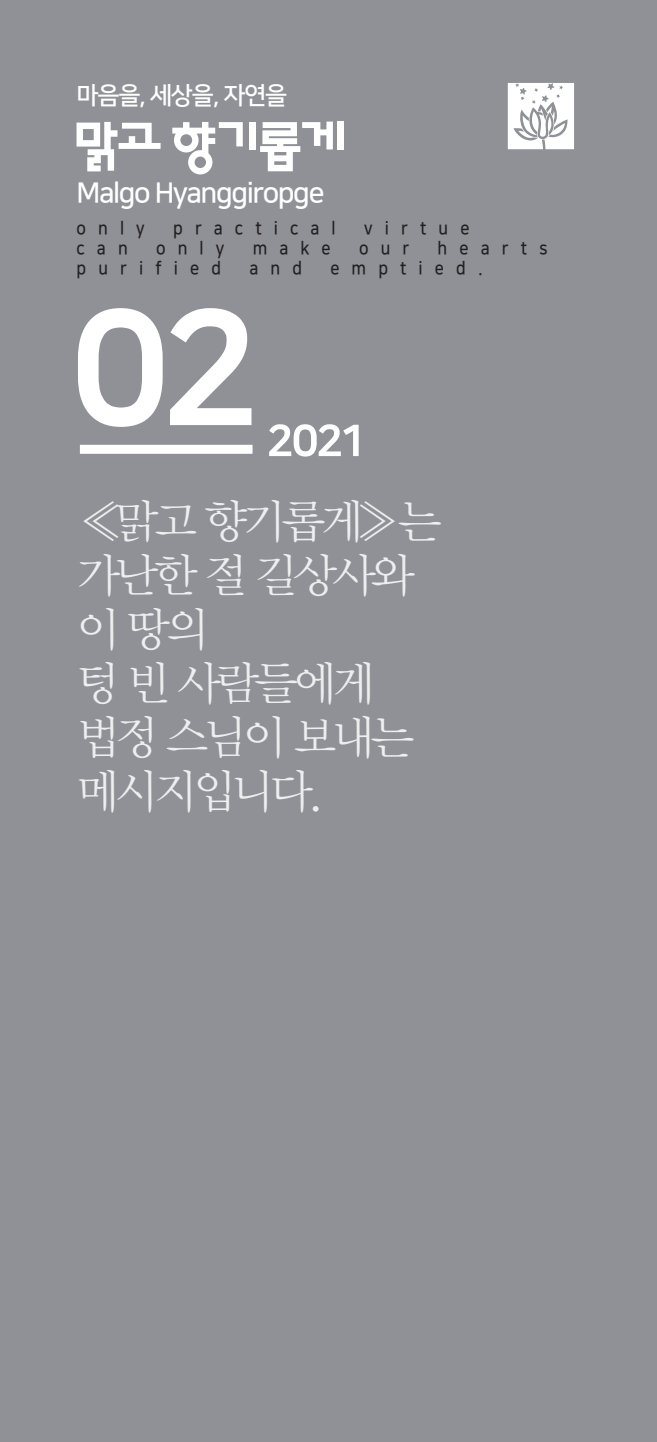
<style>
.page{position:relative;width:657px;height:1442px;background:#fff}
.page>*{position:absolute;margin:0;border:0;box-sizing:border-box;transform-origin:0 0}
._1_제목_별색{font:159.75px "Nanum Square EB";color:#fff}
.t1{font:46.12px/54px "YDVY Mj O32";letter-spacing:-.1em;color:#fff}
._1_제목_별색-2{font:28.12px "Nanum Square B";letter-spacing:-.05em;color:#fff}
._1_제목_별색-3{font:24.3px "Nanum Square B";letter-spacing:-.05em;color:#fff}
._1_제목_별색-4{font:18px "Nanum Square B";letter-spacing:.75em;color:#231f20;scale:.9 1}
</style>
<div class="page">
<div style="left:0;top:0;width:657px;height:1441px;background:#8f9196"></div>
<svg style="left:77px;top:122px;width:84px;height:49px"></svg>
<svg style="left:172px;top:122px;width:71px;height:52px"></svg>
<div style="left:250px;top:122px;width:6px;height:28px;background:#fff"></div>
<svg style="left:260px;top:122px;width:73px;height:49px"></svg>
<div style="left:337px;top:121px;width:6px;height:29px;background:#fff"></div>
<svg style="left:508px;top:83px;width:66px;height:66px;background:#e9e9ea"></svg>
<svg style="left:269px;top:424px;width:90px;height:32px"></svg>
<div style="left:80px;top:445px;width:173px;height:9px;background:#fff"></div>
<p class="_1_제목_별색-3" style="left:77px;top:82px;width:212px">마음을, 세상을, 자연을</p>
<p class="_1_제목_별색-2" style="left:77px;top:178px;width:249px">Malgo Hyanggiropge</p>
<p class="_1_제목_별색-4" style="left:77px;top:219px;width:77px">only</p>
<p class="_1_제목_별색-4" style="left:173px;top:219px;width:182px">practical</p>
<p class="_1_제목_별색-4" style="left:364px;top:219px;width:119px">virtue</p>
<p class="_1_제목_별색-4" style="left:77px;top:239px;width:58px">can</p>
<p class="_1_제목_별색-4" style="left:156px;top:239px;width:77px">only</p>
<p class="_1_제목_별색-4" style="left:253px;top:239px;width:88px">make</p>
<p class="_1_제목_별색-4" style="left:359px;top:239px;width:57px">our</p>
<p class="_1_제목_별색-4" style="left:438px;top:239px;width:123px">hearts</p>
<p class="_1_제목_별색-4" style="left:77px;top:259px;width:162px">purified</p>
<p class="_1_제목_별색-4" style="left:249px;top:259px;width:60px">and</p>
<p class="_1_제목_별색-4" style="left:330px;top:259px;width:171px">emptied.</p>
<p class="_1_제목_별색" style="left:71px;top:283px;width:192px">02</p>
<h2 class="t1" style="left:77px;top:494px;width:366px">«맑고 향기롭게»는 가난한 절 길상사와 이 땅의<br>텅 빈 사람들에게 법정 스님이 보내는 메시지입니다.</h2>
</div>
